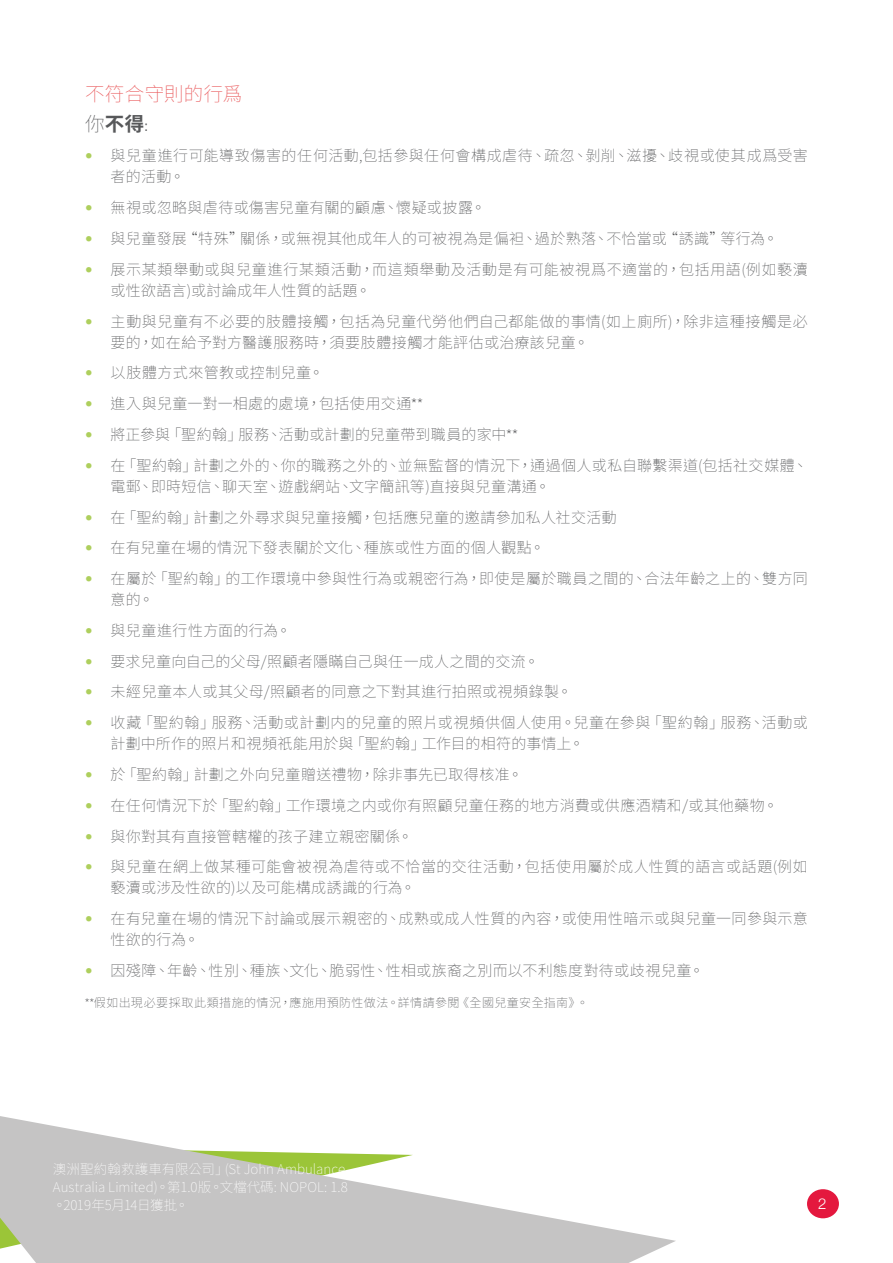
<style>
.page{position:relative;width:893px;height:1263px;background:#fff}
.page>*{position:absolute;margin:0;border:0;box-sizing:border-box;transform-origin:0 0}
.Head_B{font:200 19.5px "Source Han Sans TC";letter-spacing:.015em;color:#e95658}
.Body_text{font:700 19.5px "Source Han Sans TC";color:#57585a}
.Body_text-2{font:200 15px/21px "Source Han Sans TC";letter-spacing:.025em;color:#57585a}
.t1{font:300 15px "Helvetica Neue LT";color:#fff}
.t2{font:200 13.5px/18px "Source Han Sans TC";color:#fff}
.Body_text-3{font:200 12px "Source Han Sans TC";letter-spacing:.04em;color:#57585a}
.s1{font-weight:200}
.s2{font-family:"Helvetica Neue LT";font-weight:300;font-size:15px}
.s3{font-family:"Helvetica Neue LT";font-weight:300;color:#aecf5d}
.s4{font-family:"Helvetica Neue LT";font-weight:300}
</style>
<div class="page">
<svg style="left:0;top:1116px;width:676px;height:147px;fill:#c5c4c4"></svg>
<div style="left:807px;top:1189px;width:32px;height:29px;background:#e4183e;border-radius:50%"></div>
<p class="Head_B" style="left:85px;top:82px;width:159px">不符合守則的行爲</p>
<p class="Body_text" style="left:85px;top:113px;width:65px"><span class="s1">你</span>不得<span class="s2">:</span></p>
<p class="Body_text-2" style="left:111px;top:146px;width:699px;text-indent:-26px"><span class="s3">•</span> 與兒童進行可能導致傷害的任何活動,包括參與任何會構成虐待、疏忽、剝削、滋擾、歧視或使其成爲受害者的活動。</p>
<p class="Body_text-2" style="left:85px;top:198px;width:402px"><span class="s3">•</span> 無視或忽略與虐待或傷害兒童有關的顧慮、懷疑或披露。</p>
<p class="Body_text-2" style="left:85px;top:228px;width:695px"><span class="s3">•</span> 與兒童發展“特殊”關係，或無視其他成年人的可被視為是偏袒、過於熟落、不恰當或“誘識”等行為。</p>
<p class="Body_text-2" style="left:111px;top:259px;width:699px;text-indent:-26px"><span class="s3">•</span> 展示某類舉動或與兒童進行某類活動，而這類舉動及活動是有可能被視爲不適當的，包括用語(例如褻瀆或性欲語言)或討論成年人性質的話題。</p>
<p class="Body_text-2" style="left:111px;top:311px;width:699px;text-indent:-26px"><span class="s3">•</span> 主動與兒童有不必要的肢體接觸，包括為兒童代勞他們自己都能做的事情(如上廁所)，除非這種接觸是必要的，如在給予對方醫護服務時，須要肢體接觸才能評估或治療該兒童。</p>
<p class="Body_text-2" style="left:85px;top:363px;width:240px"><span class="s3">•</span> 以肢體方式來管教或控制兒童。</p>
<p class="Body_text-2" style="left:85px;top:393px;width:339px"><span class="s3">•</span> 進入與兒童一對一相處的處境，包括使用交通<span class="s4">**</span></p>
<p class="Body_text-2" style="left:85px;top:424px;width:434px"><span class="s3">•</span> 將正參與「聖約翰」服務、活動或計劃的兒童帶到職員的家中<span class="s4">**</span></p>
<p class="Body_text-2" style="left:111px;top:455px;width:699px;text-indent:-26px"><span class="s3">•</span> 在「聖約翰」計劃之外的、你的職務之外的、並無監督的情況下，通過個人或私自聯繫渠道(包括社交媒體、電郵、即時短信、聊天室、遊戲網站、文字簡訊等)直接與兒童溝通。</p>
<p class="Body_text-2" style="left:85px;top:507px;width:533px"><span class="s3">•</span> 在「聖約翰」計劃之外尋求與兒童接觸，包括應兒童的邀請參加私人社交活動</p>
<p class="Body_text-2" style="left:85px;top:538px;width:461px"><span class="s3">•</span> 在有兒童在場的情況下發表關於文化、種族或性方面的個人觀點。</p>
<p class="Body_text-2" style="left:111px;top:568px;width:699px;text-indent:-26px"><span class="s3">•</span> 在屬於「聖約翰」的工作環境中參與性行為或親密行為，即使是屬於職員之間的、合法年齡之上的、雙方同意的。</p>
<p class="Body_text-2" style="left:85px;top:620px;width:208px"><span class="s3">•</span> 與兒童進行性方面的行為。</p>
<p class="Body_text-2" style="left:85px;top:651px;width:456px"><span class="s3">•</span> 要求兒童向自己的父母/照顧者隱瞞自己與任一成人之間的交流。</p>
<p class="Body_text-2" style="left:85px;top:682px;width:489px"><span class="s3">•</span> 未經兒童本人或其父母/照顧者的同意之下對其進行拍照或視頻錄製。</p>
<p class="Body_text-2" style="left:111px;top:712px;width:699px;text-indent:-26px"><span class="s3">•</span> 收藏「聖約翰」服務、活動或計劃内的兒童的照片或視頻供個人使用。兒童在參與「聖約翰」服務、活動或計劃中所作的照片和視頻祇能用於與「聖約翰」工作目的相符的事情上。</p>
<p class="Body_text-2" style="left:85px;top:764px;width:439px"><span class="s3">•</span> 於「聖約翰」計劃之外向兒童贈送禮物，除非事先已取得核准。</p>
<p class="Body_text-2" style="left:85px;top:795px;width:695px"><span class="s3">•</span> 在任何情況下於「聖約翰」工作環境之内或你有照顧兒童任務的地方消費或供應酒精和/或其他藥物。</p>
<p class="Body_text-2" style="left:85px;top:826px;width:329px"><span class="s3">•</span> 與你對其有直接管轄權的孩子建立親密關係。</p>
<p class="Body_text-2" style="left:111px;top:857px;width:699px;text-indent:-26px"><span class="s3">•</span> 與兒童在網上做某種可能會被視為虐待或不恰當的交往活動，包括使用屬於成人性質的語言或話題(例如褻瀆或涉及性欲的)以及可能構成誘識的行為。</p>
<p class="Body_text-2" style="left:111px;top:908px;width:699px;text-indent:-26px"><span class="s3">•</span> 在有兒童在場的情況下討論或展示親密的、成熟或成人性質的內容，或使用性暗示或與兒童一同參與示意性欲的行為。</p>
<p class="Body_text-2" style="left:85px;top:960px;width:621px"><span class="s3">•</span> 因殘障、年齡、性別、種族、文化、脆弱性、性相或族裔之別而以不利態度對待或歧視兒童。</p>
<p class="Body_text-3" style="left:85px;top:995px;width:505px"><span class="s4">**</span>假如出現必要採取此類措施的情況，應施用預防性做法。詳情請參閱《全國兒童安全指南》。</p>
<p class="t2" style="left:53px;top:1160px;width:296px">澳洲聖約翰救護車有限公司」(St John Ambulance<br>Australia Limited)。第1.0版。文檔代碼: NOPOL: 1.8。2019年5月14日獲批。</p>
<p class="t1" style="left:818px;top:1194px;width:10px">2</p>
</div>
